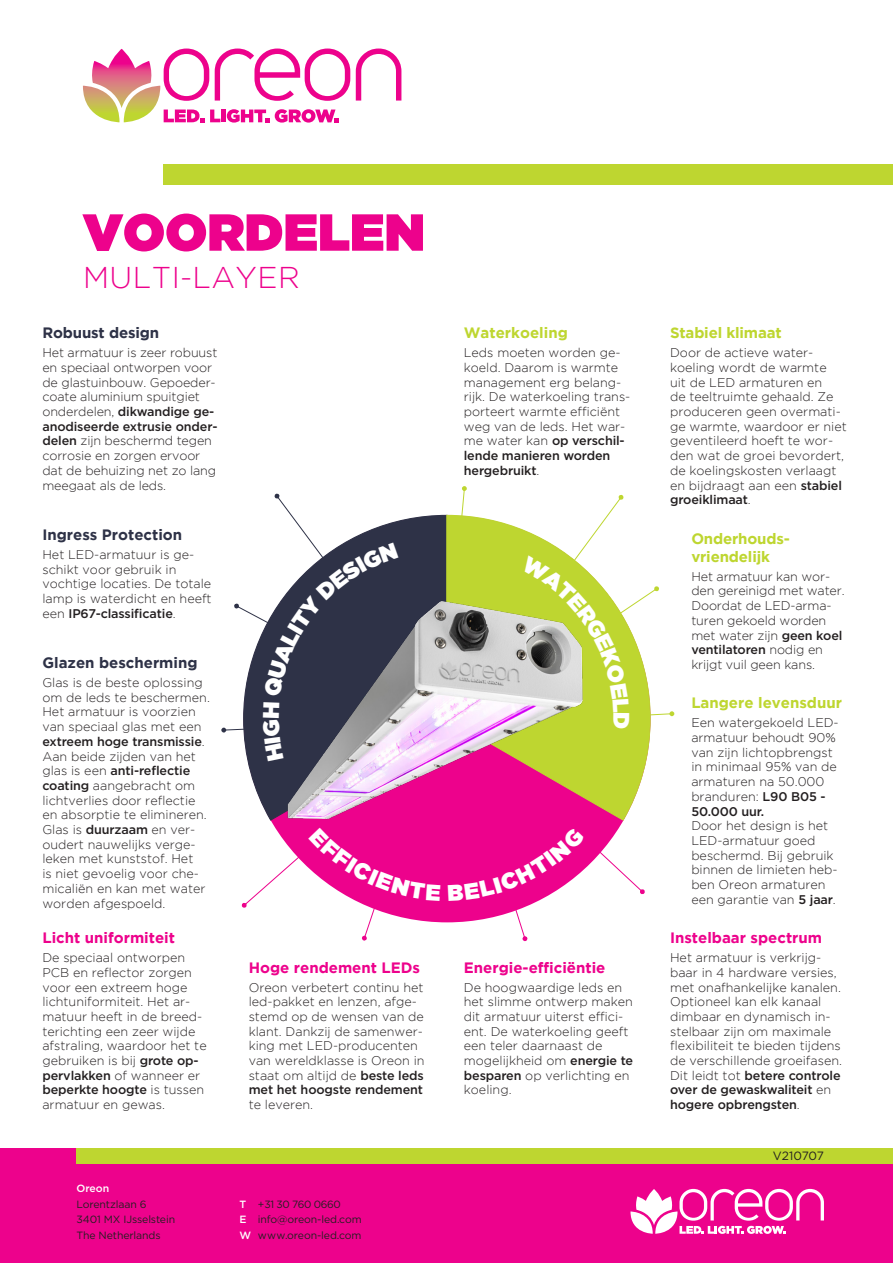
<style>
.page{position:relative;width:893px;height:1263px;background:#fff}
.page>*{position:absolute;margin:0;border:0;box-sizing:border-box;transform-origin:0 0}
.t1{font:52.05px "Gotham Ultra";color:#ed028c}
.t2{font:300 30px "Gotham";letter-spacing:.015em;color:#ed028c}
.t3{font:22.5px "Gotham Ultra";color:#fff}
.t4{font:700 15px "Gotham";color:#ed028c}
.t5{font:700 15px "Gotham";letter-spacing:-.01em;color:#bed630}
.t6{font:700 15px "Gotham";color:#2e3247}
.t7{font:300 12.6px/14.7px "Gotham";color:#231f20}
.t8{font:12px "Gotham";letter-spacing:-.01em;color:#231f20}
.t9{font:10.5px "Gotham";letter-spacing:-.01em;color:#231f20}
.t10{font:10.5px "Gotham";letter-spacing:-.035em;color:#231f20}
.t11{font:500 10.5px "Gotham";color:#fff}
.s1{font-weight:500}
.s2{font-weight:500;color:#fff}
</style>
<div class="page">
<div style="left:0;top:1148px;width:893px;height:115px;background:#ed028c"></div>
<div style="left:77px;top:1148px;width:816px;height:15px;background:#bed630"></div>
<svg style="left:630px;top:1189px;width:194px;height:45px"></svg>
<svg style="left:247px;top:514px;width:198px;height:307px;background:#4b4d60"></svg>
<svg style="left:445px;top:514px;width:206px;height:307px;background:#c5d34b"></svg>
<svg style="left:460px;top:486px;width:7px;height:37px"></svg>
<svg style="left:593px;top:845px;width:52px;height:49px"></svg>
<img style="left:282px;top:587px;width:306px;height:235px">
<svg style="left:356px;top:49px;width:45px;height:52px"></svg>
<svg style="left:83px;top:49px;width:267px;height:74px"></svg>
<div style="left:163px;top:165px;width:730px;height:20px;background:#bed630"></div>
<svg style="left:521px;top:494px;width:153px;height:222px"></svg>
<svg style="left:241px;top:828px;width:200px;height:113px"></svg>
<svg style="left:448px;top:827px;width:137px;height:114px"></svg>
<svg style="left:221px;top:493px;width:177px;height:268px"></svg>
<p class="t1" style="left:83px;top:202px;width:344px">VOORDELEN</p>
<p class="t2" style="left:83px;top:261px;width:218px">MULTI-LAYER</p>
<p class="t6" style="left:42px;top:324px;width:118px">Robuust design</p>
<p class="t7" style="left:42px;top:345px;width:177px">Het armatuur is zeer robuust en speciaal ontworpen voor de glastuinbouw. Gepoeder&shy;coate aluminium spuitgiet onderdelen, <span class="s1">dikwandige ge&shy;anodiseerde extrusie onder&shy;delen</span> zijn beschermd tegen corrosie en zorgen ervoor dat de behuizing net zo lang meegaat als de leds.</p>
<p class="t6" style="left:42px;top:526px;width:141px">Ingress Protection</p>
<p class="t7" style="left:42px;top:547px;width:171px">Het LED-armatuur is ge&shy;schikt voor gebruik in vochtige locaties. De totale lamp is waterdicht en heeft een <span class="s1">IP67-classificatie</span>.</p>
<p class="t6" style="left:42px;top:654px;width:157px">Glazen bescherming</p>
<p class="t7" style="left:42px;top:675px;width:169px">Glas is de beste oplossing om de leds te beschermen.<br>Het armatuur is voorzien van speciaal glas met een <span class="s1">extreem hoge transmissie</span>.<br>Aan beide zijden van het glas is een <span class="s1">anti-reflectie coating</span> aangebracht om lichtverlies door reflectie en absorptie te elimineren.<br>Glas is <span class="s1">duurzaam</span> en ver&shy;oudert nauwelijks verge&shy;leken met kunststof. Het<br>is niet gevoelig voor che&shy;micaliën en kan met water worden afgespoeld.</p>
<p class="t5" style="left:464px;top:324px;width:105px">Waterkoeling</p>
<p class="t7" style="left:464px;top:345px;width:168px">Leds moeten worden ge&shy;koeld. Daarom is warmte management erg belang&shy;rijk. De waterkoeling trans&shy;porteert warmte efficiënt weg van de leds. Het war&shy;me water kan <span class="s1">op verschil&shy;lende manieren worden hergebruikt</span>.</p>
<p class="t3" style="left:634px;top:712px;width:19px;rotate:90deg">D</p>
<p class="t4" style="left:42px;top:929px;width:134px">Licht uniformiteit</p>
<p class="t7" style="left:42px;top:950px;width:166px">De speciaal ontworpen<br>PCB en reflector zorgen voor een extreem hoge lichtuniformiteit. Het ar&shy;matuur heeft in de breed&shy;terichting een zeer wijde afstraling, waardoor het te gebruiken is bij <span class="s1">grote op&shy;pervlakken</span> of wanneer er <span class="s1">beperkte hoogte</span> is tussen armatuur en gewas.</p>
<p class="t4" style="left:464px;top:958px;width:143px">Energie-efficiëntie</p>
<p class="t4" style="left:249px;top:958px;width:173px">Hoge rendement LEDs</p>
<p class="t7" style="left:249px;top:979px;width:177px">Oreon verbetert continu het led-pakket en lenzen, afge&shy;stemd op de wensen van de klant. Dankzij de samenwer&shy;king met LED-producenten van wereldklasse is Oreon in staat om altijd de <span class="s1">beste leds met het hoogste rendement </span>te leveren.</p>
<p class="t7" style="left:464px;top:979px;width:171px">De hoogwaardige leds en het slimme ontwerp maken dit armatuur uiterst effici&shy;ënt. De waterkoeling geeft een teler daarnaast de mogelijkheid om <span class="s1">energie te besparen</span> op verlichting en koeling.</p>
<p class="t11" style="left:77px;top:1181px;width:34px">Oreon</p>
<p class="t9" style="left:77px;top:1197px;width:72px">Lorentzlaan 6</p>
<p class="t10" style="left:240px;top:1197px;width:103px"><span class="s2">T</span> +31 30 760 0660</p>
<p class="t9" style="left:77px;top:1213px;width:100px">3401 MX IJsselstein</p>
<p class="t9" style="left:240px;top:1213px;width:124px"><span class="s2">E</span> info@oreon-led.com</p>
<p class="t9" style="left:77px;top:1229px;width:86px">The Netherlands</p>
<p class="t9" style="left:240px;top:1229px;width:123px"><span class="s2">W</span> www.oreon-led.com</p>
<p class="t5" style="left:670px;top:324px;width:113px">Stabiel klimaat</p>
<p class="t7" style="left:670px;top:345px;width:145px">Door de actieve water-</p>
<p class="t7" style="left:670px;top:360px;width:178px">koeling wordt de warmte<br>uit de LED armaturen en<br>de teeltruimte gehaald. Ze produceren geen overmati&shy;ge warmte, waardoor er niet geventileerd hoeft te wor&shy;den wat de groei bevordert, de koelingskosten verlaagt en bijdraagt aan een <span class="s1">stabiel groeiklimaat</span>.</p>
<p class="t5" style="left:691px;top:530px;width:100px">Onderhouds-</p>
<p class="t5" style="left:691px;top:548px;width:80px">vriendelijk</p>
<p class="t7" style="left:691px;top:569px;width:155px">Het armatuur kan wor&shy;den gereinigd met water.<br>Doordat de LED-arma&shy;turen gekoeld worden met water zijn <span class="s1">geen koel ventilatoren</span> nodig en krijgt vuil geen kans.</p>
<p class="t5" style="left:691px;top:694px;width:152px">Langere levensduur</p>
<p class="t7" style="left:691px;top:715px;width:149px">Een watergekoeld LED&shy;armatuur behoudt 90% van zijn lichtopbrengst in minimaal 95% van de armaturen na 50.000 branduren: <span class="s1">L90 B05 -<br>50.000 uur.</span></p>
<p class="t7" style="left:691px;top:818px;width:148px">Door het design is het<br>LED-armatuur goed beschermd. Bij gebruik binnen de limieten heb&shy;ben Oreon armaturen een garantie van <span class="s1">5 jaar</span>.</p>
<p class="t4" style="left:670px;top:929px;width:154px">Instelbaar spectrum</p>
<p class="t7" style="left:670px;top:950px;width:173px">Het armatuur is verkrijg&shy;baar in 4 hardware versies, met onafhankelijke kanalen.<br>Optioneel kan elk kanaal dimbaar en dynamisch in&shy;stelbaar zijn om maximale flexibiliteit te bieden tijdens de verschillende groeifasen.<br>Dit leidt tot <span class="s1">betere controle over de gewaskwaliteit</span> en <span class="s1">hogere opbrengsten</span>.</p>
<p class="t8" style="left:773px;top:1148px;width:53px">V210707</p>
</div>
